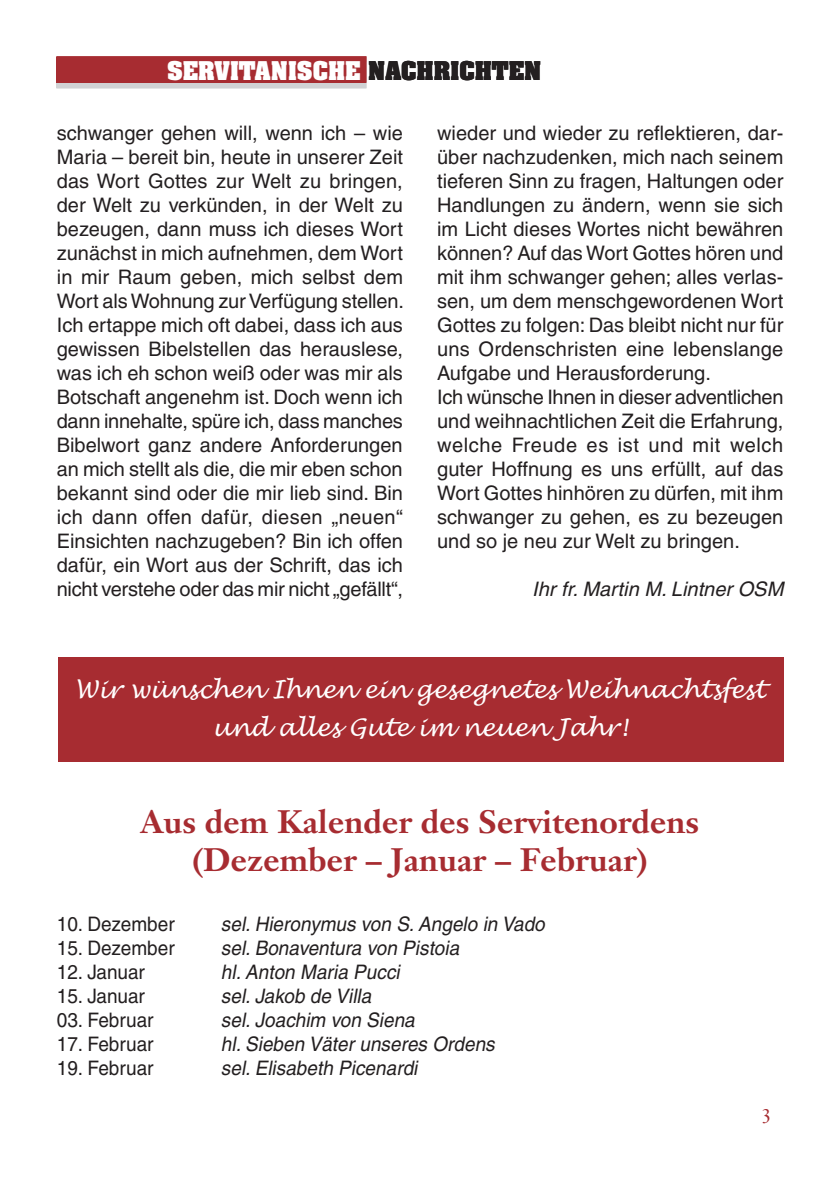
<style>
.page{position:relative;width:840px;height:1191px;background:#fff}
.page>*{position:absolute;margin:0;border:0;box-sizing:border-box;transform-origin:0 0}
.t1{font:700 32px/38.4px "Janson Text";color:#a72c31;text-align:center}
.t2{font:italic 24px/38px "Lucida Handwriting";color:#fff;text-align:center}
.t3{font:700 22px "Aachen";color:#fff}
.t4{font:20px/24px "Helvetica";color:#231f20;text-align:justify}
.t5{font:italic 20px "Helvetica";color:#231f20;scale:.95 1}
.t6{font:20px "Helvetica";color:#231f20;scale:.95 1}
.t7{font:italic 20px "Helvetica";color:#231f20}
.t8{font:20px "Janson Text";color:#a72c31}
.s1{color:#231f20}
</style>
<div class="page">
<svg style="left:59px;top:82px;width:305px;height:4px"></svg>
<div style="left:57px;top:62px;width:309px;height:26px;border:1px solid #d1d2d4"></div>
<div style="left:57px;top:57px;width:309px;height:25px;background:#a72c31"></div>
<div style="left:58px;top:658px;width:724px;height:104px;background:#a72c31"></div>
<p class="t3" style="left:167px;top:61px;width:375px">SERVITANISCHE <span class="s1">NACHRICHTEN</span></p>
<p class="t4" style="left:57px;top:123px;width:348px">schwanger gehen will, wenn ich – wie Maria – bereit bin, heute in unserer Zeit das Wort Gottes zur Welt zu bringen, der Welt zu verkünden, in der Welt zu bezeugen, dann muss ich dieses Wort zunächst in mich aufnehmen, dem Wort in mir Raum geben, mich selbst dem Wort als Wohnung zur Verfügung stellen.<br>Ich ertappe mich oft dabei, dass ich aus gewissen Bibelstellen das herauslese, was ich eh schon weiß oder was mir als Botschaft angenehm ist. Doch wenn ich dann innehalte, spüre ich, dass manches Bibelwort ganz andere Anforderungen an mich stellt als die, die mir eben schon bekannt sind oder die mir lieb sind. Bin ich dann offen dafür, diesen „neuen“ Einsichten nachzugeben? Bin ich offen dafür, ein Wort aus der Schrift, das ich nicht verstehe oder das mir nicht „gefällt“,</p>
<p class="t4" style="left:437px;top:123px;width:347px;text-align:left">wieder und wieder zu reflektieren, dar&shy;über nachzudenken, mich nach seinem tieferen Sinn zu fragen, Haltungen oder Handlungen zu ändern, wenn sie sich im Licht dieses Wortes nicht bewähren können? Auf das Wort Gottes hören und mit ihm schwanger gehen; alles verlas&shy;sen, um dem menschgewordenen Wort Gottes zu folgen: Das bleibt nicht nur für uns Ordenschristen eine lebenslange Aufgabe und Herausforderung.<br>Ich wünsche Ihnen in dieser adventlichen und weihnachtlichen Zeit die Erfahrung, welche Freude es ist und mit welch guter Hoffnung es uns erfüllt, auf das Wort Gottes hinhören zu dürfen, mit ihm schwanger zu gehen, es zu bezeugen und so je neu zur Welt zu bringen.</p>
<p class="t7" style="left:532px;top:582px;width:252px">Ihr fr. Martin M. Lintner OSM</p>
<p class="t2" style="left:75px;top:673px;width:691px">Wir wünschen Ihnen ein gesegnetes Weihnachtsfest und alles Gute im neuen Jahr!</p>
<h1 class="t1" style="left:141px;top:806px;width:559px">Aus dem Kalender des Servitenordens (Dezember – Januar – Februar)</h1>
<p class="t6" style="left:57px;top:916px;width:126px">10. Dezember</p>
<p class="t5" style="left:221px;top:916px;width:346px">sel.Hieronymus von S.Angelo in Vado</p>
<p class="t6" style="left:57px;top:940px;width:126px">15. Dezember</p>
<p class="t5" style="left:221px;top:940px;width:256px">sel.Bonaventura von Pistoia</p>
<p class="t6" style="left:57px;top:964px;width:94px">12. Januar</p>
<p class="t5" style="left:221px;top:964px;width:193px">hl.Anton Maria Pucci</p>
<p class="t6" style="left:57px;top:988px;width:94px">15. Januar</p>
<p class="t5" style="left:221px;top:988px;width:163px">sel.Jakob de Villa</p>
<p class="t6" style="left:57px;top:1012px;width:103px">03. Februar</p>
<p class="t5" style="left:221px;top:1012px;width:209px">sel.Joachim von Siena</p>
<p class="t6" style="left:57px;top:1036px;width:103px">17. Februar</p>
<p class="t5" style="left:221px;top:1036px;width:293px">hl.Sieben Väter unseres Ordens</p>
<p class="t6" style="left:57px;top:1060px;width:103px">19. Februar</p>
<p class="t5" style="left:221px;top:1060px;width:212px">sel.Elisabeth Picenardi</p>
<p class="t8" style="left:761px;top:1107px;width:12px">3</p>
</div>
